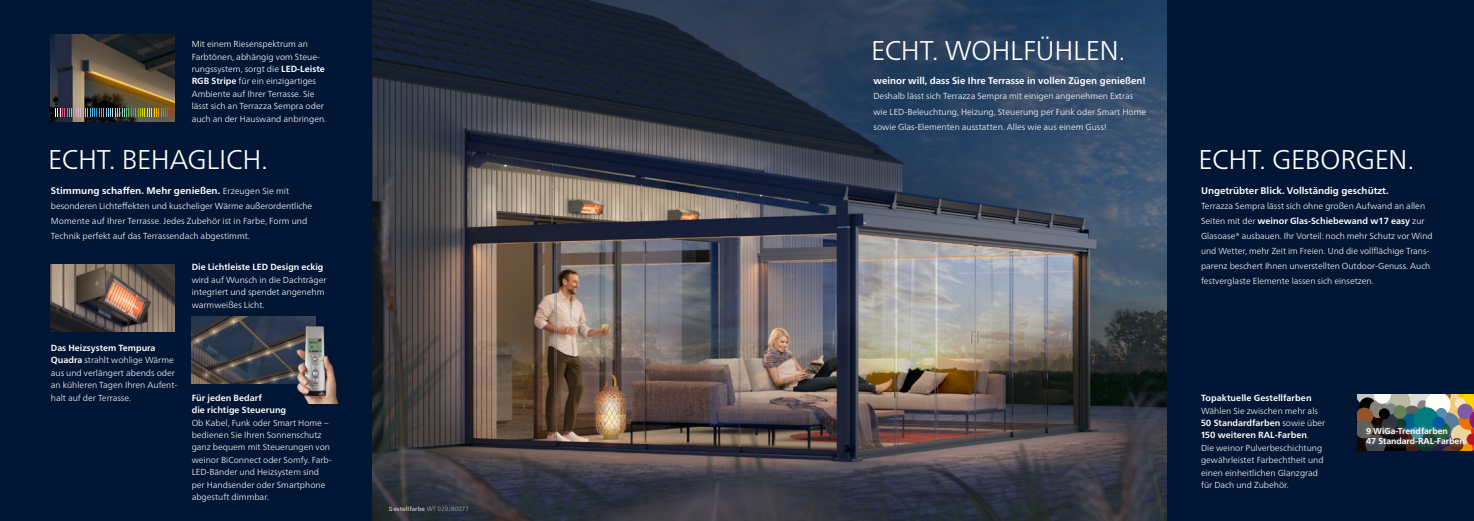
<style>
.page{position:relative;width:1474px;height:521px;background:#fff}
.page>*{position:absolute;margin:0;border:0;box-sizing:border-box;transform-origin:0 0}
.t1{font:300 27.12px "Frutiger Neue LTW1 G";letter-spacing:-.01em;color:#fff}
.t2{font:300 27.12px "Frutiger Neue LTW1 G";letter-spacing:-.01em;color:#fffbf5}
.t3{font:700 9.62px "Frutiger Neue LTW1 G";color:#fff}
.t4{font:700 8.92px/12.4px "Frutiger Neue LTW1 G";color:#fffbf5}
.t5{font:700 8.92px "Frutiger Neue LTW1 G";color:#fff}
.t6{font:300 8.75px/12.4px "Frutiger Neue LTW1 G";color:#fff}
.t7{font:300 8.75px/12.4px "Frutiger Neue LTW1 G";color:#fffbf5}
.t8{font:700 8.58px/9.6px "Frutiger Neue LTW1 G";color:#fff}
.t9{font:700 6.12px "Frutiger Neue LTW1 G";letter-spacing:.01em;color:#fff}
.s1{font-weight:700;font-size:8.92px}
.s2{font-weight:300;font-size:8.75px}
.s3{font-weight:300}
.s4{color:#fffbf5}
</style>
<div class="page">
<div style="left:0;top:0;width:1473px;height:521px;background:#001634"></div>
<img style="left:372px;top:0;width:794px;height:521px">
<img style="left:192px;top:316px;width:124px;height:67px">
<img style="left:51px;top:264px;width:124px;height:67px">
<svg style="left:1357px;top:394px;width:116px;height:56px;background:#848377"></svg>
<div style="left:1362px;top:423px;width:105px;height:25px;background:#bcb9a3;opacity:.6"></div>
<img style="left:289px;top:322px;width:50px;height:82px">
<img style="left:51px;top:35px;width:124px;height:87px">
<svg style="left:55px;top:108px;width:116px;height:9px"></svg>
<p class="t6" style="left:192px;top:38px;width:136px">Mit einem Riesenspektrum an<br>Farbtönen, abhängig vom Steue&shy;rungssystem, sorgt die <span class="s1">LED-Leiste<br>RGB Stripe</span> für ein einzigartiges<br>Ambiente auf Ihrer Terrasse. Sie lässt sich an Terrazza Sempra oder auch an der Hauswand anbringen.</p>
<h1 class="t2" style="left:48px;top:143px;width:221px">ECHT. BEHAGLICH.</h1>
<p class="t3" style="left:51px;top:185px;width:240px">Stimmung schaffen. Mehr genießen. <span class="s2">Erzeugen Sie mit</span></p>
<p class="t6" style="left:51px;top:198px;width:263px;line-height:15px">besonderen Lichteffekten und kuscheliger Wärme außerordentliche<br>Momente auf Ihrer Terrasse. Jedes Zubehör ist in Farbe, Form und<br>Technik perfekt auf das Terrassendach abgestimmt.</p>
<p class="t4" style="left:51px;top:342px;width:106px">Das Heizsystem Tempura</p>
<p class="t7" style="left:51px;top:354px;width:128px"><span class="s1">Quadra</span> strahlt wohlige Wärme aus und verlängert abends oder an kühleren Tagen Ihren Aufent&shy;halt auf der Terrasse.</p>
<p class="t5" style="left:192px;top:262px;width:133px">Die Lichtleiste LED Design eckig</p>
<p class="t6" style="left:192px;top:273px;width:136px">wird auf Wunsch in die Dachträger integriert und spendet angenehm warmweißes Licht.</p>
<p class="t4" style="left:192px;top:391px;width:96px">Für jeden Bedarf<br>die richtige Steuerung</p>
<p class="t7" style="left:192px;top:416px;width:142px">Ob Kabel, Funk oder Smart Home – bedienen Sie Ihren Sonnenschutz ganz bequem mit Steuerungen von weinor BiConnect oder Somfy. Farb-<br>LED-Bänder und Heizsystem sind per Handsender oder Smartphone abgestuft dimmbar.</p>
<p class="t9" style="left:389px;top:505px;width:82px">Gestellfarbe <span class="s3">WT 029/80077</span></p>
<h1 class="t1" style="left:871px;top:34px;width:256px"><span class="s4">ECHT.</span> WOHLFÜHLEN.</h1>
<p class="t3" style="left:873px;top:75px;width:273px">weinor will, dass Sie Ihre Terrasse in vollen Zügen genießen!</p>
<p class="t6" style="left:873px;top:89px;width:274px;line-height:15px">Deshalb lässt sich Terrazza Sempra mit einigen angenehmen Extras wie LED-Beleuchtung, Heizung, Steuerung per Funk oder Smart Home sowie Glas-Elementen ausstatten. Alles wie aus einem Guss!</p>
<h1 class="t1" style="left:1198px;top:143px;width:217px">ECHT. GEBORGEN.</h1>
<p class="t3" style="left:1200px;top:185px;width:189px">Ungetrübter Blick. Vollständig geschützt.</p>
<p class="t6" style="left:1200px;top:200px;width:226px">Terrazza Sempra lässt sich ohne großen Aufwand an allen</p>
<p class="t5" style="left:1200px;top:216px;width:225px"><span class="s2">Seiten mit der</span> weinor Glas-Schiebewand w17 easy <span class="s2">zur</span></p>
<p class="t6" style="left:1200px;top:228px;width:233px;line-height:15px">Glasoase® ausbauen. Ihr Vorteil: noch mehr Schutz vor Wind und Wetter, mehr Zeit im Freien. Und die vollflächige Trans&shy;parenz beschert Ihnen unverstellten Outdoor-Genuss. Auch festverglaste Elemente lassen sich einsetzen.</p>
<p class="t5" style="left:1200px;top:393px;width:112px">Topaktuelle Gestellfarben</p>
<p class="t7" style="left:1200px;top:404px;width:118px">Wählen Sie zwischen mehr als</p>
<p class="t4" style="left:1200px;top:417px;width:126px">50 Standardfarben <span class="s2">sowie über<br></span>150 weiteren RAL-Farben<span class="s3">.</span></p>
<p class="t7" style="left:1200px;top:441px;width:124px">Die weinor Pulverbeschichtung gewährleistet Farbechtheit und einen einheitlichen Glanzgrad für Dach und Zubehör.</p>
<p class="t8" style="left:1365px;top:426px;width:100px">9 WiGa-Trendfarben<br>47 Standard-RAL-Farben</p>
</div>
